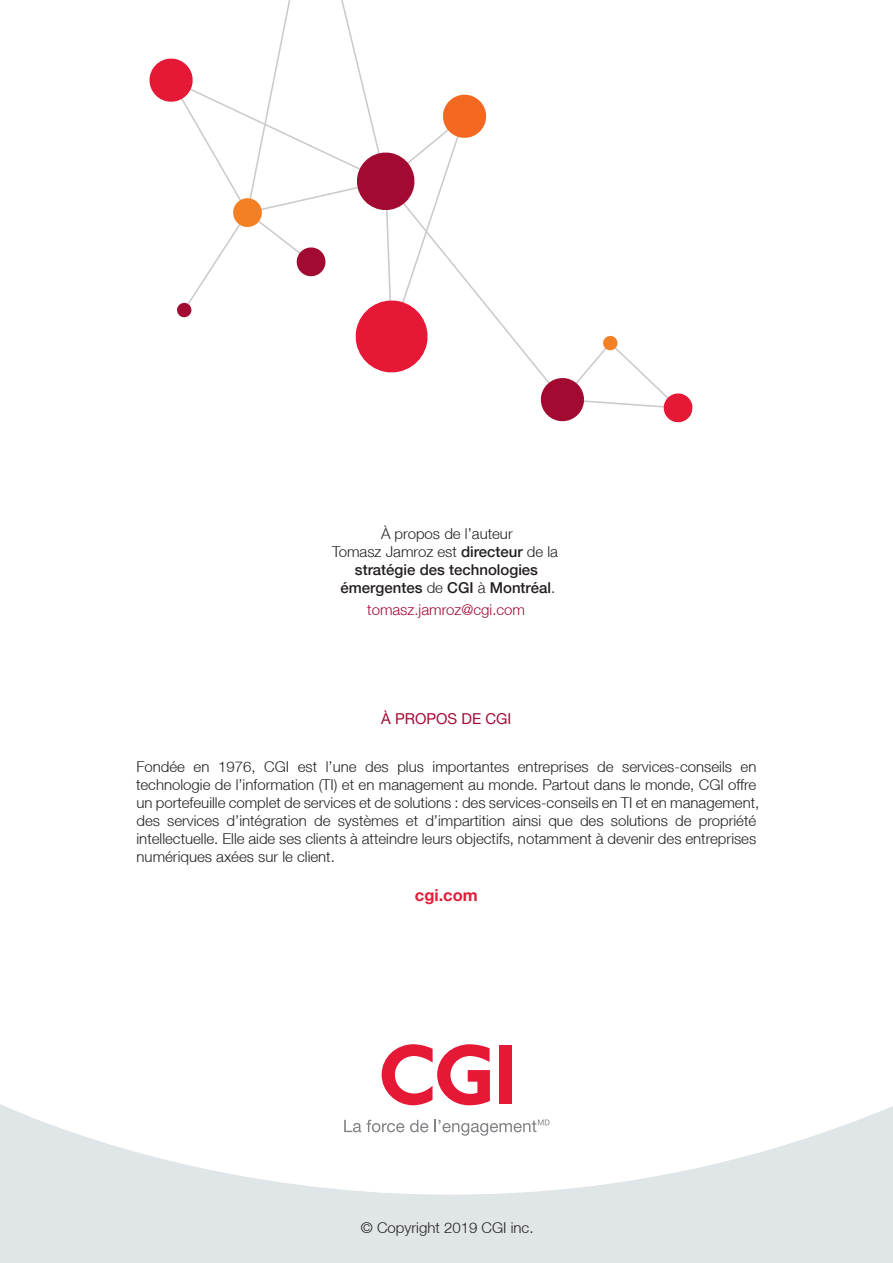
<style>
.page{position:relative;width:893px;height:1263px;background:#fff}
.page>*{position:absolute;margin:0;border:0;box-sizing:border-box;transform-origin:0 0}
.t1{font:700 16.5px "Helvetica Neue LT Std";color:#e31c37}
.t2{font:300 15px/18px "Helvetica Neue LT";color:#231f20}
.t3{font:500 15px/18px "Helvetica Neue LT";color:#231f20;text-align:center}
.t4{font:300 15px "Helvetica Neue LT";color:#a30a32}
.t5{font:15px "Helvetica Neue LT";color:#a30a32}
.s1{font-weight:300}
</style>
<div class="page">
<svg style="left:0;top:1045px;width:893px;height:218px"></svg>
<svg style="left:382px;top:1044px;width:108px;height:61px"></svg>
<div style="left:500px;top:1045px;width:12px;height:59px;background:#e51836"></div>
<svg style="left:344px;top:1120px;width:60px;height:12px"></svg>
<svg style="left:410px;top:1120px;width:18px;height:12px"></svg>
<svg style="left:435px;top:1119px;width:114px;height:17px"></svg>
<svg style="left:149px;top:0;width:544px;height:423px"></svg>
<p class="t3" style="left:332px;top:524px;width:227px"><span class="s1">À propos de l’auteur<br>Tomasz Jamroz est</span> directeur <span class="s1">de la </span>stratégie des technologies émergentes <span class="s1">de</span> CGI <span class="s1">à</span> Montréal<span class="s1">.</span></p>
<p class="t4" style="left:367px;top:600px;width:159px">tomasz.jamroz@cgi.com</p>
<p class="t5" style="left:381px;top:710px;width:132px">À PROPOS DE CGI</p>
<p class="t2" style="left:136px;top:757px;width:625px">Fondée en 1976, CGI est l’une des plus importantes entreprises de services-conseils en technologie de l’information (TI) et en management au monde. Partout dans le monde, CGI offre un portefeuille complet de services et de solutions : des services-conseils en TI et en management, des services d’intégration de systèmes et d’impartition ainsi que des solutions de propriété intellectuelle. Elle aide ses clients à atteindre leurs objectifs, notamment à devenir des entreprises numériques axées sur le client.</p>
<p class="t1" style="left:415px;top:885px;width:64px">cgi.com</p>
<p class="t2" style="left:361px;top:1219px;width:174px">© Copyright 2019 CGI inc.</p>
</div>
